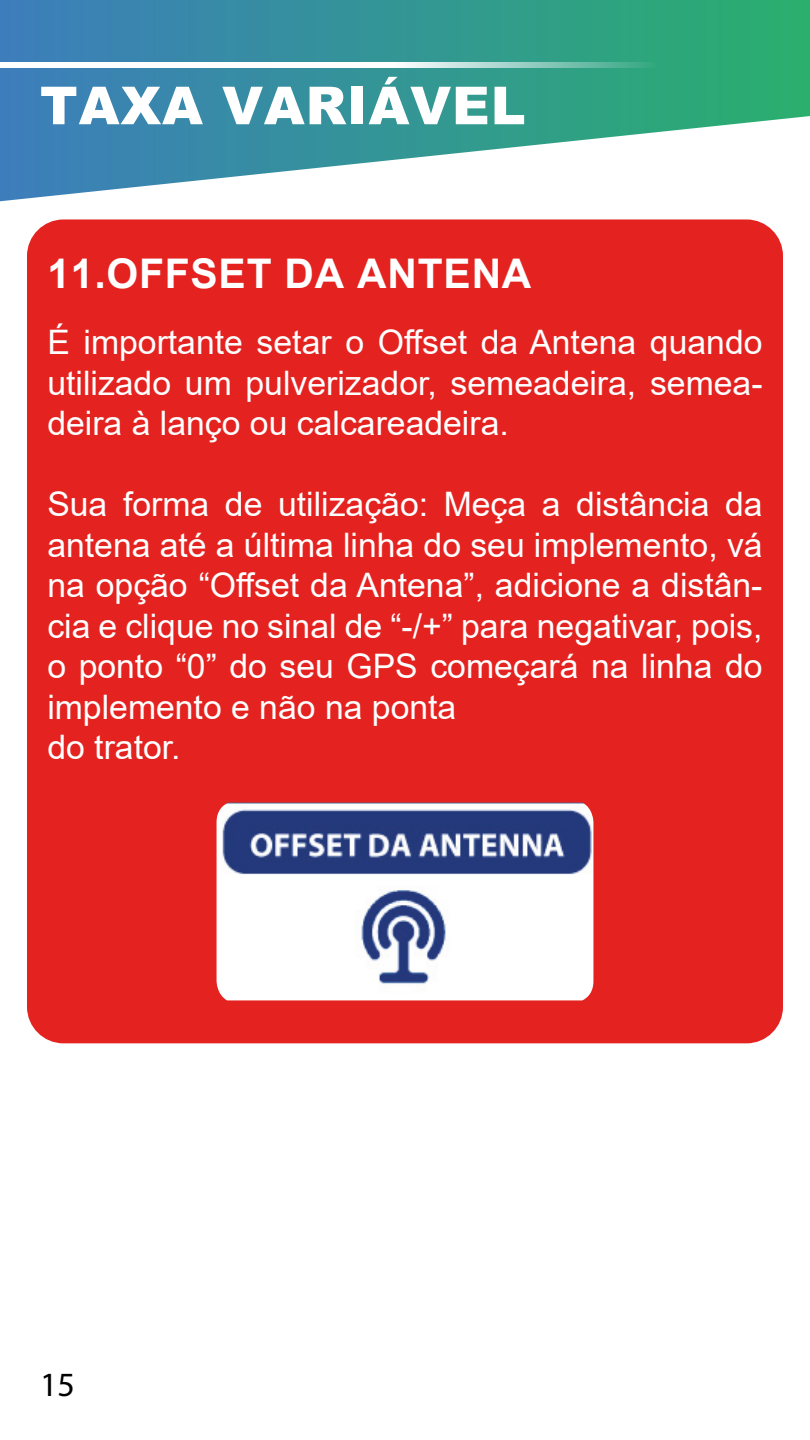
<style>
.page{position:relative;width:810px;height:1440px;background:#fff}
.page>*{position:absolute;margin:0;border:0;box-sizing:border-box;transform-origin:0 0}
.t1{font:900 52.43px "Arial";letter-spacing:.02em;color:#fff}
.t2{font:700 40.88px "Arial";letter-spacing:.02em;color:#fff}
.t3{font:34.05px "Myriad Pro";color:#000}
.t4{font:33.75px/40.5px "Arial";color:#fff;text-align:justify}
</style>
<div class="page">
<div style="left:27px;top:219px;width:756px;height:824px;background:#e42320;border-radius:36px"></div>
<svg style="left:0;top:0;width:810px;height:201px"></svg>
<svg style="left:0;top:63px;width:656px;height:5px"></svg>
<img style="left:217px;top:803px;width:376px;height:197px">
<h1 class="t1" style="left:40px;top:67px;width:487px">TAXA VARIÁVEL</h1>
<p class="t2" style="left:47px;top:244px;width:486px">11.OFFSET DA ANTENA</p>
<p class="t4" style="left:47px;top:322px;width:717px">É importante setar o Offset da Antena quando utilizado um pulverizador, semeadeira, semea&shy;deira à lanço ou calcareadeira.</p>
<p class="t4" style="left:47px;top:484px;width:717px;text-align:left">Sua forma de utilização: Meça a distância da antena até a última linha do seu implemento, vá na opção “Offset da Antena”, adicione a distân&shy;cia e clique no sinal de “-/+” para negativar, pois, o ponto “0” do seu GPS começará na linha do implemento e não na ponta<br>do trator.</p>
<p class="t3" style="left:40px;top:1364px;width:36px">15</p>
</div>
